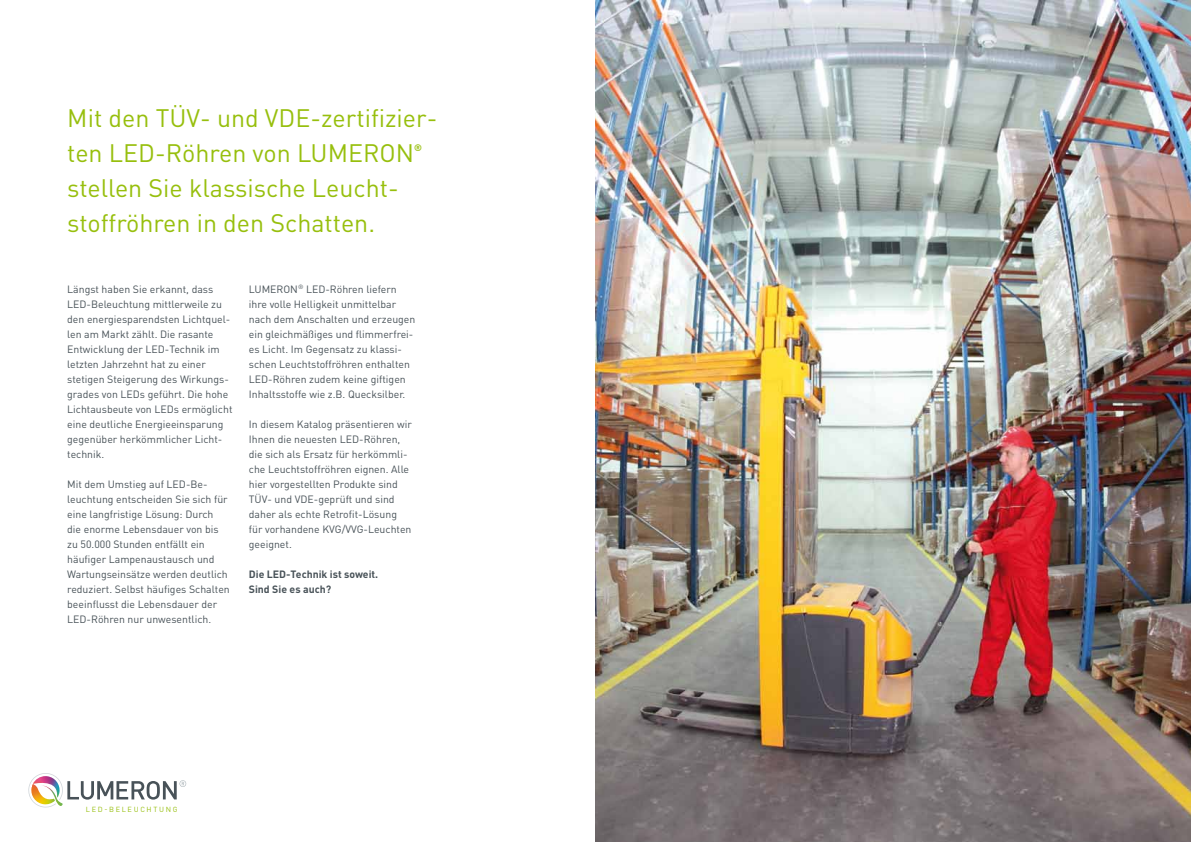
<style>
.page{position:relative;width:1191px;height:842px;background:#fff}
.page>*{position:absolute;margin:0;border:0;box-sizing:border-box;transform-origin:0 0}
.t1{font:25px/35px "DIN Pro";color:#97bf0d}
.t2{font:10.5px/15px "DIN Pro";color:#485258}
.t3{font:700 10.5px/15px "DIN Pro";color:#485258}
.t4{font:700 9.3px "DIN Pro";color:#97bf0d}
.t5{font:7.3px "DIN Pro";letter-spacing:.22em;color:#97bf0d}
</style>
<div class="page">
<img style="left:595px;top:0;width:596px;height:842px">
<svg style="left:28px;top:773px;width:158px;height:35px"></svg>
<h1 class="t1" style="left:67px;top:99px;width:371px">Mit den TÜV- und VDE-zertifizier&shy;ten LED-Röhren von LU MERON</h1>
<p class="t4" style="left:414px;top:141px;width:9px">®</p>
<h1 class="t1" style="left:67px;top:169px;width:333px">stellen Sie klassische Leucht&shy;stoffröhren in den Schatten.</h1>
<p class="t2" style="left:67px;top:281px;width:167px">Längst haben Sie erkannt, dass<br>LED-Beleuchtung mittlerweile zu den energiesparendsten Lichtquel&shy;len am Markt zählt. Die rasante<br>Entwicklung der LED-Technik im letzten Jahrzehnt hat zu einer stetigen Steigerung des Wirkungs&shy;grades von LEDs geführt. Die hohe<br>Lichtausbeute von LEDs ermöglicht eine deutliche Energieeinsparung gegenüber herkömmlicher Licht&shy;technik.</p>
<p class="t2" style="left:67px;top:476px;width:164px">Mit dem U mstieg auf LED-Be&shy;leuchtung entscheiden Sie sich für eine langfristige Lösung: Durch die enorme Lebensdauer von bis zu 50.000 Stunden entfällt ein häufiger Lampenaustausch und<br>Wartungseinsätze werden deutlich reduziert. Selbst häufiges Schalten beeinflusst die Lebensdauer der<br>LED-Röhren nur unwesentlich.</p>
<p class="t2" style="left:249px;top:281px;width:168px">LU MERON <sup>®</sup> LED-Röhren liefern ihre volle Helligkeit unmittelbar nach dem Anschalten und erzeugen ein gleichmäßiges und flimmerfrei&shy;es Licht. Im Gegensatz zu klassi&shy;schen Leuchtstoffröhren enthalten LED-Röhren zudem keine giftigen Inhaltsstoffe wie z.B. Quecksilber.</p>
<p class="t2" style="left:249px;top:416px;width:164px">In diesem Katalog präsentieren wir<br>Ihnen die neuesten LED-Röhren, die sich als Ersatz für herkömmli&shy;che Leuchtstoffröhren eignen. Alle hier vorgestellten Produkte sind<br>TÜV- und VDE-geprüft und sind daher als echte Retrofit-Lösung für vorhandene KVG/VVG-Leuchten geeignet.</p>
<p class="t3" style="left:249px;top:566px;width:131px">Die LED-Technik ist soweit.<br>Sind Sie es auch?</p>
<p class="t5" style="left:86px;top:804px;width:36px">LED-Bele</p>
<p class="t5" style="left:134px;top:804px;width:45px">uchtung</p>
</div>
